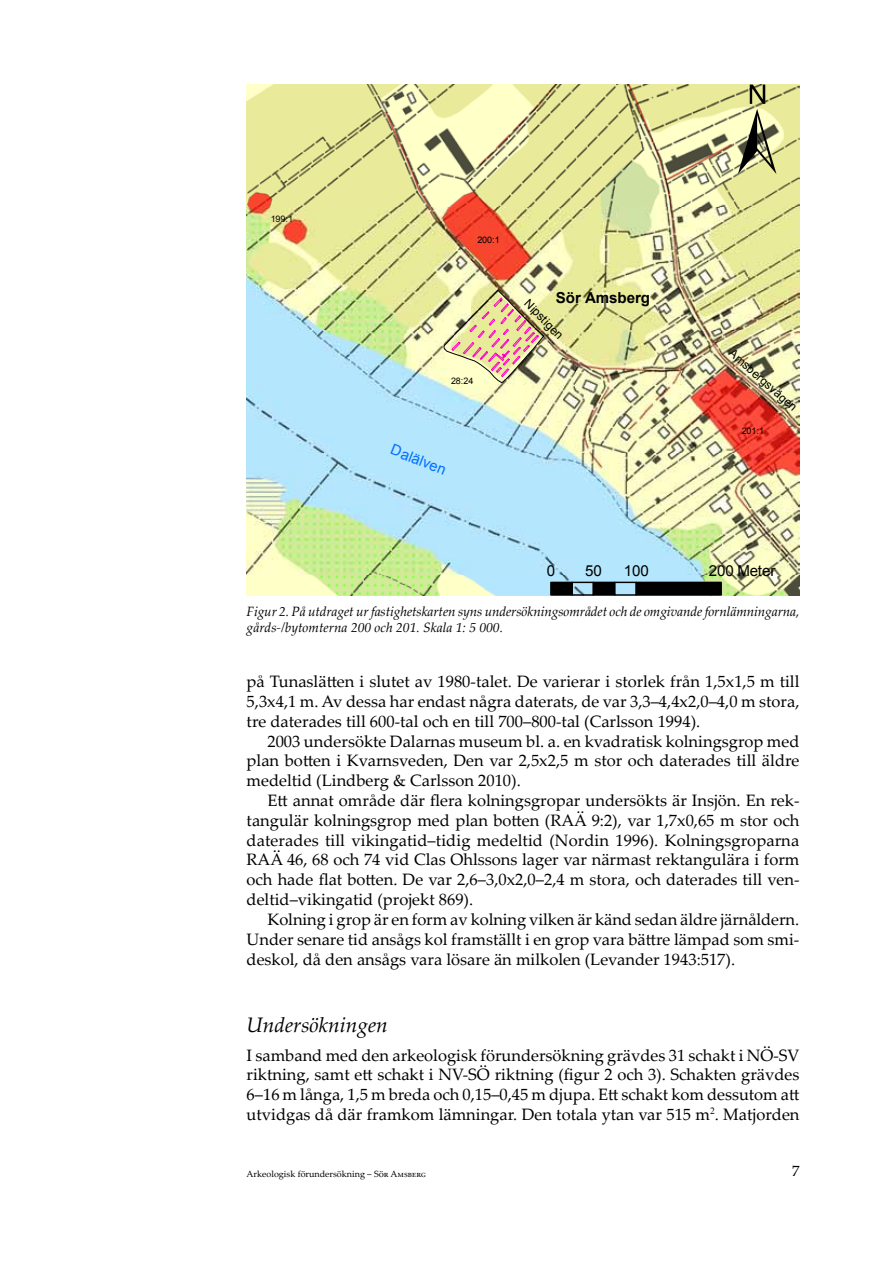
<style>
.page{position:relative;width:893px;height:1263px;background:#fff}
.page>*{position:absolute;margin:0;border:0;box-sizing:border-box;transform-origin:0 0}
.t1{font:127.05px "ESRI North";color:#000}
.t2{font:italic 21px "Palatino Linotype";color:#000}
.t3{font:16.5px/19.8px "Palatino Linotype";color:#000;text-align:justify}
.t4{font:15.15px "Arial";letter-spacing:-.01em;color:#000}
.t5{font:700 15.15px "Arial";letter-spacing:-.01em;color:#000}
.t6{font:15px "Palatino Linotype";color:#000}
.t7{font:14.7px "Arial";color:#0070ff}
.t8{font:italic 13.5px/16.2px "Palatino Linotype";letter-spacing:-.01em;color:#000}
.t9{font:11.85px "Arial";color:#000}
.t10{font:9px "Palatino Linotype";color:#000}
.t11{font:9px "Arial";letter-spacing:-.015em;color:#000}
</style>
<div class="page">
<img style="left:247px;top:85px;width:552px;height:510px">
<svg style="left:443px;top:289px;width:102px;height:94px;background:#dfcea4"></svg>
<div style="left:550px;top:582px;width:23px;height:14px;background:#000;border:1px solid #000"></div>
<div style="left:571px;top:582px;width:23px;height:14px;border:1px solid #000"></div>
<div style="left:593px;top:582px;width:22px;height:14px;background:#000;border:1px solid #000"></div>
<div style="left:614px;top:582px;width:23px;height:14px;border:1px solid #000"></div>
<div style="left:635px;top:582px;width:87px;height:14px;background:#000;border:1px solid #000"></div>
<p class="t11" style="left:271px;top:213px;width:24px">199:1</p>
<p class="t11" style="left:477px;top:234px;width:24px">200:1</p>
<p class="t11" style="left:451px;top:375px;width:24px">28:24</p>
<p class="t7" style="left:395px;top:440px;width:60px;rotate:22deg">Dalälven</p>
<p class="t5" style="left:556px;top:288px;width:96px">Sör Amsberg</p>
<p class="t9" style="left:532px;top:296px;width:51px;rotate:45deg">Nipstigen</p>
<h1 class="t1" style="left:738px;top:56px;width:40px">±</h1>
<p class="t9" style="left:736px;top:345px;width:88px;rotate:42deg">Amsbergsvägen</p>
<p class="t11" style="left:742px;top:425px;width:24px">201:1</p>
<p class="t4" style="left:547px;top:560px;width:10px">0</p>
<p class="t4" style="left:585px;top:560px;width:18px">50</p>
<p class="t4" style="left:624px;top:560px;width:26px">100</p>
<p class="t4" style="left:709px;top:560px;width:68px">200 Meter</p>
<p class="t8" style="left:247px;top:602px;width:554px">Figur 2. På utdraget ur fastighetskarten syns undersökningsområdet och de omgivande fornlämningarna, gårds-/bytomterna 200 och 201. Skala 1: 5 000.</p>
<p class="t3" style="left:247px;top:671px;width:554px">på Tunaslätten i slutet av 1980-talet. De varierar i storlek från 1,5x1,5 m till 5,3x4,1 m. Av dessa har endast några daterats, de var 3,3–4,4x2,0–4,0 m stora, tre daterades till 600-tal och en till 700–800-tal (Carlsson 1994).</p>
<p class="t3" style="left:247px;top:730px;width:554px;text-indent:21px">2003 undersökte Dalarnas museum bl. a. en kvadratisk kolningsgrop med plan botten i Kvarnsveden, Den var 2,5x2,5 m stor och daterades till äldre medeltid (Lindberg &amp; Carlsson 2010).</p>
<p class="t3" style="left:247px;top:790px;width:554px;text-indent:21px">Ett annat område där flera kolningsgropar undersökts är Insjön. En rek&shy;tangulär kolningsgrop med plan botten (RAÄ 9:2), var 1,7x0,65 m stor och daterades till vikingatid–tidig medeltid (Nordin 1996). Kolningsgroparna RAÄ 46, 68 och 74 vid Clas Ohlssons lager var närmast rektangulära i form och hade flat botten. De var 2,6–3,0x2,0–2,4 m stora, och daterades till ven&shy;deltid–vikingatid (projekt 869).</p>
<p class="t3" style="left:247px;top:909px;width:554px;text-indent:21px">Kolning i grop är en form av kolning vilken är känd sedan äldre järnåldern.<br>Under senare tid ansågs kol framställt i en grop vara bättre lämpad som smi&shy;deskol, då den ansågs vara lösare än milkolen (Levander 1943:517).</p>
<p class="t2" style="left:247px;top:1010px;width:143px">Undersökningen</p>
<p class="t3" style="left:247px;top:1044px;width:554px">I samband med den arkeologisk förundersökning grävdes 31 schakt i NÖ-SV riktning, samt ett schakt i NV-SÖ riktning (figur 2 och 3). Schakten grävdes 6–16 m långa, 1,5 m breda och 0,15–0,45 m djupa. Ett schakt kom dessutom att utvidgas då där framkom lämningar. Den totala ytan var 515 m<sup>2</sup>. Matjorden</p>
<p class="t10" style="left:247px;top:1167px;width:181px">Arkeologisk förundersökning – Sör Amsberg</p>
<p class="t6" style="left:792px;top:1160px;width:9px">7</p>
</div>
